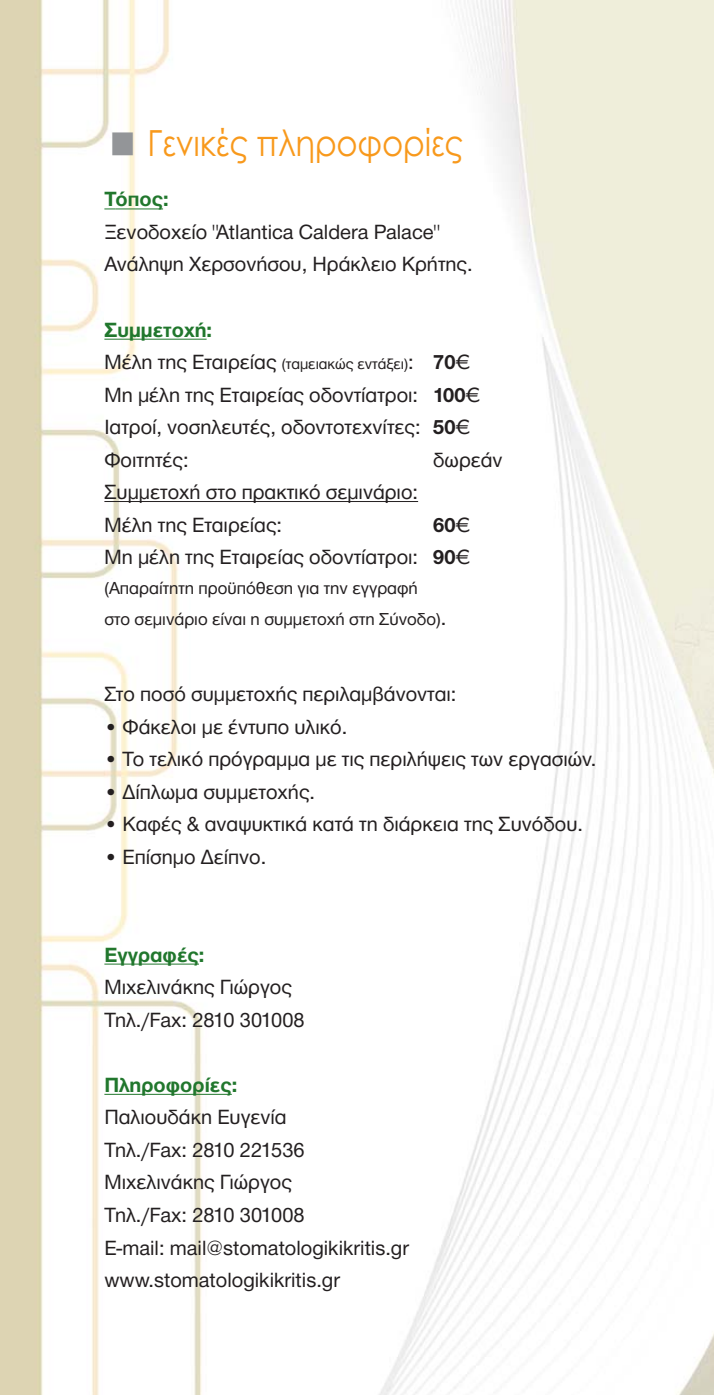
<style>
.page{position:relative;width:714px;height:1395px;background:#fff}
.page>*{position:absolute;margin:0;border:0;box-sizing:border-box;transform-origin:0 0}
.t1{font:36px "Century Gothic";letter-spacing:-.005em;color:#f8991c;scale:.9 1}
.t2{font:21.38px/32.6px "CF Helvetica";color:#231f20}
.t3{font:700 21.38px "CF Helvetica";color:#21772d}
.t4{font:18px/30.4px "CF Helvetica";color:#231f20}
.s1{font-weight:700;color:#21772d}
.s2{font-size:15.75px}
.s3{font-weight:700}
.s4{font-size:21.38px}
</style>
<div class="page">
<img style="left:0;top:0;width:713px;height:1395px">
<hr style="left:115px;top:209px;width:48px;height:1px;background:#21772d">
<hr style="left:104px;top:339px;width:102px;height:1px;background:#21772d">
<hr style="left:104px;top:501px;width:314px;height:1px;background:#231f20">
<hr style="left:104px;top:964px;width:95px;height:1px;background:#21772d">
<hr style="left:104px;top:1094px;width:128px;height:1px;background:#21772d">
<svg style="left:112px;top:132px;width:21px;height:23px"></svg>
<h1 class="t1" style="left:147px;top:129px;width:352px">Γενικές πληροφορίες</h1>
<p class="t3" style="left:104px;top:191px;width:66px">Τόπος:</p>
<p class="t2" style="left:104px;top:217px;width:369px">Ξενοδοχείο "Atlantica Caldera Palace"<br>Ανάληψη Χερσονήσου, Ηράκλειο Κρήτης.</p>
<p class="t2" style="left:104px;top:315px;width:377px"><span class="s1">Συµµετοχή:<br></span>Μέλη της Εταιρείας <span class="s2">(ταµειακώς εντάξει)</span>: <span class="s3">70</span>€<br>Μη µέλη της Εταιρείας οδοντίατροι: <span class="s3">100</span>€<br>Ιατροί, νοσηλευτές, οδοντοτεχνίτες: <span class="s3">50</span>€<br>Φοιτητές:</p>
<p class="t2" style="left:433px;top:445px;width:71px">δωρεάν</p>
<p class="t2" style="left:104px;top:478px;width:315px">Συµµετοχή στο πρακτικό σεµινάριο:<br>Μέλη της Εταιρείας:</p>
<p class="t2" style="left:104px;top:510px;width:367px;text-align:right"><span class="s3">60</span>€<br>Μη µέλη της Εταιρείας οδοντίατροι: <span class="s3">90</span>€</p>
<p class="t4" style="left:104px;top:575px;width:343px">(Απαραίτητη προϋπόθεση για την εγγραφή στο σεµινάριο είναι η συµµετοχή στη Σύνοδο)<span class="s4">.</span></p>
<p class="t2" style="left:104px;top:680px;width:353px">Στο ποσό συµµετοχής περιλαµβάνονται:</p>
<p class="t2" style="left:104px;top:712px;width:244px">• Φάκελοι µε έντυπο υλικό.</p>
<p class="t2" style="left:104px;top:745px;width:493px">• Το τελικό πρόγραµµα µε τις περιλήψεις των εργασιών.</p>
<p class="t2" style="left:104px;top:777px;width:212px">• ∆ίπλωµα συµµετοχής.</p>
<p class="t2" style="left:104px;top:810px;width:480px">• Καφές &amp; αναψυκτικά κατά τη διάρκεια της Συνόδου.</p>
<p class="t2" style="left:104px;top:842px;width:163px">• Eπίσηµο ∆είπνο.</p>
<p class="t3" style="left:104px;top:946px;width:102px">Εγγραφές:</p>
<p class="t2" style="left:104px;top:973px;width:201px">Mιχελινάκης Γιώργος<br>Τηλ./Fax: 2810 301008</p>
<p class="t3" style="left:104px;top:1077px;width:134px">Πληροφορίες:</p>
<p class="t2" style="left:104px;top:1103px;width:306px">Παλιουδάκη Ευγενία<br>Τηλ./Fax: 2810 221536<br>Mιχελινάκης Γιώργος<br>Τηλ./Fax: 2810 301008<br>E-mail: mail@stomatologikikritis.gr www.stomatologikikritis.gr</p>
</div>
